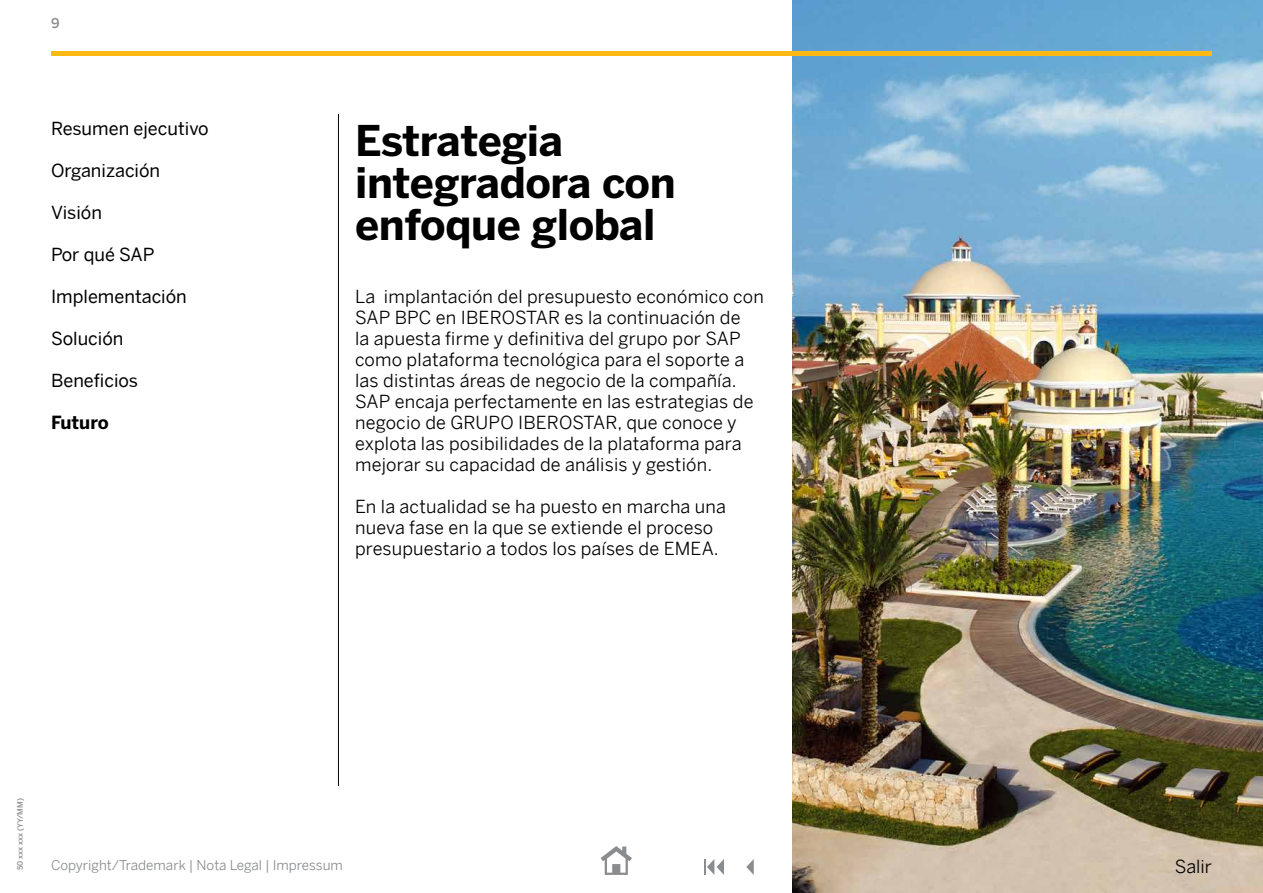
<style>
.page{position:relative;width:1263px;height:893px;background:#fff}
.page>*{position:absolute;margin:0;border:0;box-sizing:border-box;transform-origin:0 0}
.t1{font:700 42px/42px "Benton Sans";letter-spacing:-.01em;color:#000}
.t2{font:18px/21px "Benton Sans";letter-spacing:.01em;color:#000}
.t3{font:18px "Benton Sans";color:#000}
.t4{font:700 18px "Benton Sans";color:#000}
.t5{font:13.5px "Benton Sans";color:#8a8c8e}
.t6{font:500 13.5px "Benton Sans";color:#8a8c8e}
.t7{font:500 7.5px "Benton Sans";color:#8a8c8e}
</style>
<div class="page">
<hr style="left:338px;top:114px;width:1px;height:672px;background:#000">
<img style="left:792px;top:0;width:471px;height:893px">
<hr style="left:51px;top:51px;width:1161px;height:4px;background:#fdb913">
<svg style="left:746px;top:859px;width:8px;height:16px"></svg>
<svg style="left:704px;top:859px;width:20px;height:16px"></svg>
<svg style="left:600px;top:846px;width:32px;height:29px"></svg>
<p class="t6" style="left:51px;top:13px;width:10px">9</p>
<p class="t3" style="left:51px;top:116px;width:159px">Resumen ejecutivo</p>
<p class="t3" style="left:51px;top:158px;width:111px">Organización</p>
<p class="t3" style="left:51px;top:200px;width:52px">Visión</p>
<p class="t3" style="left:51px;top:242px;width:105px">Por qué SAP</p>
<p class="t3" style="left:51px;top:284px;width:137px">Implementación</p>
<p class="t3" style="left:51px;top:326px;width:74px">Solución</p>
<p class="t3" style="left:51px;top:368px;width:89px">Beneficios</p>
<p class="t4" style="left:51px;top:411px;width:59px">Futuro</p>
<h1 class="t1" style="left:355px;top:120px;width:322px">Estrategia integradora con enfoque global</h1>
<p class="t2" style="left:355px;top:285px;width:410px">La implantación del presupuesto económico con SAP BPC en IBEROSTAR es la continuación de<br>la apuesta firme y definitiva del grupo por SAP como plataforma tecnológica para el soporte a las distintas áreas de negocio de la compañía.<br>SAP encaja perfectamente en las estrategias de negocio de GRUPO IBEROSTAR, que conoce y explota las posibilidades de la plataforma para mejorar su capacidad de análisis y gestión.</p>
<p class="t2" style="left:355px;top:495px;width:372px">En la actualidad se ha puesto en marcha una nueva fase en la que se extiende el proceso presupuestario a todos los países de EMEA.</p>
<p class="t7" style="left:15px;top:870px;width:74px;rotate:-90deg">50 xxx xxx (YY/MM)</p>
<p class="t5" style="left:51px;top:855px;width:293px">Copyright/Trademark | Nota Legal | Impressum</p>
<p class="t2" style="left:1175px;top:855px;width:39px">Salir</p>
</div>
